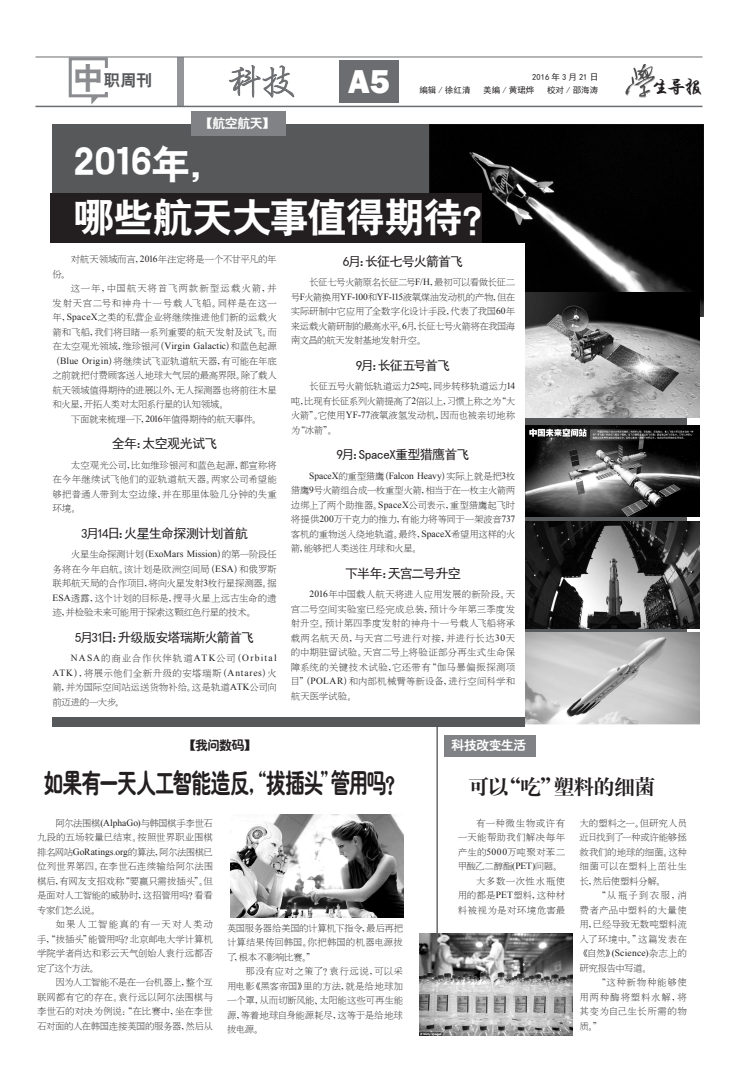
<style>
.page{position:relative;width:738px;height:1078px;background:#fff}
.page>*{position:absolute;margin:0;border:0;box-sizing:border-box;transform-origin:0 0}
.t1{font:40px/53px "H Yb 2 gj";letter-spacing:-.02em;color:#fff}
.t2{font:35px "H Yi 2 gj";color:#6c6d70}
.t3{font:800 34px "Franklin Gothic";color:#fff}
.t4{font:27px "H Ye 4 gj";letter-spacing:-.065em;color:#231f20;scale:.74 1}
.t5{font:21px "H Ya 4 gj";letter-spacing:-.04em;color:#231f20}
.t6{font:18px "H Yi 4 gj";color:#231f20;scale:1.1 1}
.t7{font:16.2px "H Yb 2 gj";color:#57585a}
.t8{font:13px "Sim Hei";letter-spacing:-.065em;color:#231f20}
.t9{font:13px "H Ye 4 gj";letter-spacing:-.045em;color:#fff}
.t10{font:13px "Sim Hei";letter-spacing:-.04em;color:#231f20}
.t11{font:13px "Sim Hei";letter-spacing:-.095em;color:#231f20}
.t12{font:13px "H Ye 4 gj";color:#231f20}
.t13{font:9.5px/14.5px "H Ya 2 gj";letter-spacing:-.02em;color:#231f20;text-align:justify}
.t14{font:9.5px "H Ya 2 gj";letter-spacing:.065em;color:#231f20}
.t15{font:9.5px "Times New Roman";letter-spacing:-.005em;color:#231f20}
.t16{font:9.5px "Times New Roman";letter-spacing:.125em;color:#231f20}
.t17{font:9.5px "H Ya 2 gj";letter-spacing:-.04em;color:#231f20}
.t18{font:9.5px "H Ya 2 gj";letter-spacing:-.055em;color:#231f20}
.t19{font:9.5px "H Ya 2 gj";letter-spacing:.035em;color:#231f20}
.t20{font:9.5px "H Ya 2 gj";letter-spacing:.09em;color:#231f20}
.t21{font:9.5px "H Ya 2 gj";letter-spacing:-.05em;color:#231f20}
.t22{font:9.5px "H Ya 2 gj";letter-spacing:.045em;color:#231f20}
.t23{font:9.5px "Times New Roman";letter-spacing:.025em;color:#231f20}
.t24{font:9.5px "H Ya 2 gj";letter-spacing:-.045em;color:#231f20}
.t25{font:9.5px "H Ya 2 gj";letter-spacing:.015em;color:#231f20}
.t26{font:9.5px "H Ya 2 gj";color:#231f20}
.t27{font:9.5px "H Ya 2 gj";letter-spacing:.08em;color:#231f20}
.t28{font:9.5px "H Ya 2 gj";letter-spacing:.05em;color:#231f20}
.t29{font:9.5px "H Ya 2 gj";letter-spacing:-.065em;color:#231f20}
.t30{font:8.5px "Sim Hei";color:#231f20}
.t31{font:8.5px "Sim Hei";letter-spacing:.25em;color:#231f20}
.s1{font-size:30.6px;color:#8a8c8f}
.s2{font-family:"Times New Roman"}
.s3{font-family:"H Ya 2 gj"}
</style>
<div class="page">
<div style="left:52px;top:125px;width:634px;height:601px;background:#57585a"></div>
<div style="left:177px;top:57px;width:7px;height:49px;background:#939598"></div>
<svg style="left:228px;top:56px;width:67px;height:80px"></svg>
<img style="left:625px;top:65px;width:27px;height:33px">
<svg style="left:652px;top:66px;width:3px;height:16px"></svg>
<hr style="left:35px;top:57px;width:667px;height:1px;background:#6c6d70">
<hr style="left:35px;top:106px;width:667px;height:1px;background:#6c6d70">
<div style="left:339px;top:61px;width:59px;height:42px;background:#6c6d70"></div>
<svg style="left:67px;top:56px;width:42px;height:49px"></svg>
<div style="left:100px;top:68px;width:50px;height:23px;background:#fff"></div>
<div style="left:191px;top:111px;width:94px;height:25px;background:#808285"></div>
<div style="left:444px;top:735px;width:91px;height:22px;background:#808285"></div>
<img style="left:429px;top:125px;width:274px;height:191px">
<div style="left:51px;top:193px;width:430px;height:50px;background:#231f20"></div>
<div style="left:37px;top:243px;width:487px;height:473px;background:#fff"></div>
<img style="left:524px;top:632px;width:175px;height:94px">
<img style="left:524px;top:521px;width:175px;height:107px">
<img style="left:524px;top:292px;width:175px;height:126px">
<img style="left:524px;top:425px;width:174px;height:91px">
<img style="left:230px;top:814px;width:173px;height:103px">
<hr style="left:436px;top:726px;width:1px;height:309px;background:#231f20">
<img style="left:419px;top:933px;width:152px;height:102px">
<h3 class="t7" style="left:73px;top:72px;width:81px"><span class="s1">中</span>职周刊</h3>
<h3 class="t3" style="left:348px;top:60px;width:43px">A5</h3>
<h2 class="t2" style="left:227px;top:64px;width:70px">科技</h2>
<p class="t31" style="left:532px;top:73px;width:67px">2016年3月21日</p>
<p class="t30" style="left:419px;top:86px;width:52px">编辑 / 徐红清</p>
<p class="t30" style="left:483px;top:86px;width:52px">美编 / 黄珺烨</p>
<p class="t30" style="left:546px;top:86px;width:52px">校对 / 邵海涛</p>
<h3 class="t6" style="left:651px;top:78px;width:48px">生导报</h3>
<h3 class="t9" style="left:200px;top:116px;width:77px">【航空航天】</h3>
<h1 class="t1" style="left:74px;top:137px;width:429px">2016年，<br>哪些航天大事值得期待？</h1>
<p class="t13" style="left:71px;top:252px;width:207px">对航天领域而言，<span class="s2">2016</span>年注定将是一个不甘平凡的年</p>
<h3 class="t8" style="left:342px;top:254px;width:122px">6月：长征七号火箭首飞</h3>
<p class="t13" style="left:290px;top:275px;width:226px;text-indent:18px">长征七号火箭原名长征二号<span class="s2">F/H</span>，最初可以看做长征二号<span class="s2">F</span>火箭换用<span class="s2">YF-100</span>和<span class="s2">YF-115</span>液氧煤油发动机的产物，但在实际研制中它应用了全数字化设计手段，代表了我国<span class="s2">60</span>年来运载火箭研制的最高水平。<span class="s2">6</span>月，长征七号火箭将在我国海南文昌的航天发射基地发射升空。</p>
<h3 class="t11" style="left:356px;top:358px;width:96px">9月：长征五号首飞</h3>
<p class="t13" style="left:290px;top:379px;width:226px;text-indent:18px">长征五号火箭低轨道运力<span class="s2">25</span>吨，同步转移轨道运力<span class="s2">14</span>吨，比现有长征系列火箭提高了<span class="s2">2</span>倍以上，习惯上称之为“大火箭”。它使用<span class="s2">YF-77</span>液氧液氢发动机，因而也被亲切地称为“冰箭”。</p>
<h3 class="t8" style="left:336px;top:448px;width:134px">9月：SpaceX重型猎鹰首飞</h3>
<p class="t15" style="left:309px;top:469px;width:207px">SpaceX<span class="s3">的重型猎鹰（</span>Falcon Heavy<span class="s3">）实际上就是把</span>3<span class="s3">枚</span></p>
<p class="t13" style="left:290px;top:483px;width:226px">猎鹰<span class="s2">9</span>号火箭组合成一枚重型火箭，相当于在一枚主火箭两边绑上了两个助推器。<span class="s2">SpaceX</span>公司表示，重型猎鹰起飞时将提供<span class="s2">200</span>万千克力的推力，有能力将等同于一架波音<span class="s2">737</span>客机的重物送入绕地轨道。最终，<span class="s2">SpaceX</span>希望用这样的火箭，能够把人类送往月球和火星。</p>
<h3 class="t8" style="left:345px;top:566px;width:117px">下半年：天宫二号升空</h3>
<p class="t13" style="left:290px;top:587px;width:226px;text-indent:19px"><span class="s2">2016</span>年中国载人航天将进入应用发展的新阶段。天宫二号空间实验室已经完成总装，预计今年第三季度发射升空。预计第四季度发射的神舟十一号载人飞船将承载两名航天员，与天宫二号进行对接，并进行长达<span class="s2">30</span>天的中期驻留试验。天宫二号上将验证部分再生式生命保障系统的关键技术试验，它还带有“伽马暴偏振探测项目”（<span class="s2">POLAR</span>）和内部机械臂等新设备，进行空间科学和航天医学试验。</p>
<p class="t13" style="left:52px;top:266px;width:19px">份。</p>
<p class="t20" style="left:71px;top:283px;width:207px">这一年，中国航天将首飞两款新型运载火箭，并</p>
<p class="t14" style="left:52px;top:298px;width:226px">发射天宫二号和神舟十一号载人飞船。同样是在这一</p>
<p class="t13" style="left:52px;top:310px;width:226px">年，<span class="s2">SpaceX</span>之类的私营企业将继续推进他们新的运载火</p>
<p class="t13" style="left:52px;top:324px;width:226px">箭和飞船，我们将目睹一系列重要的航天发射及试飞。而</p>
<p class="t13" style="left:52px;top:339px;width:226px">在太空观光领域，维珍银河（<span class="s2">Virgin Galactic</span>）和蓝色起源</p>
<p class="t13" style="left:51px;top:353px;width:227px">（<span class="s2">Blue Origin</span>）将继续试飞亚轨道航天器，有可能在年底</p>
<p class="t17" style="left:52px;top:370px;width:226px">之前就把付费顾客送入地球大气层的最高界限。除了载人</p>
<p class="t13" style="left:52px;top:382px;width:226px">航天领域值得期待的进展以外，无人探测器也将前往木星</p>
<p class="t21" style="left:52px;top:399px;width:177px">和火星，开拓人类对太阳系行星的认知领域。</p>
<p class="t18" style="left:71px;top:414px;width:191px">下面就来梳理一下，<span class="s2">2016</span>年值得期待的航天事件。</p>
<h3 class="t10" style="left:112px;top:437px;width:107px">全年：太空观光试飞</h3>
<p class="t13" style="left:52px;top:457px;width:226px;text-indent:18px">太空观光公司，比如维珍银河和蓝色起源，都宣称将在今年继续试飞他们的亚轨道航天器。两家公司希望能够把普通人带到太空边缘，并在那里体验几分钟的失重环境。</p>
<h3 class="t8" style="left:81px;top:526px;width:168px">3月14日：火星生命探测计划首航</h3>
<p class="t13" style="left:52px;top:547px;width:226px;text-indent:18px">火星生命探测计划（<span class="s2">ExoMars Mission</span>）的第一阶段任务将在今年启航。该计划是欧洲空间局（<span class="s2">ESA</span>）和俄罗斯联邦航天局的合作项目，将向火星发射<span class="s2">3</span>枚行星探测器。据<span class="s2">ESA</span>透露，这个计划的目标是，搜寻火星上远古生命的遗迹，并检验未来可能用于探索这颗红色行星的技术。</p>
<h3 class="t8" style="left:75px;top:630px;width:180px">5月31日：升级版安塔瑞斯火箭首飞</h3>
<p class="t16" style="left:71px;top:651px;width:207px">NASA<span class="s3">的商业合作伙伴轨道</span>ATK<span class="s3">公司（</span>Orbital</p>
<p class="t13" style="left:52px;top:665px;width:226px"><span class="s2">ATK</span>），将展示他们全新升级的安塔瑞斯（<span class="s2">Antares</span>）火箭，并为国际空间站运送货物补给。这是轨道<span class="s2">ATK</span>公司向前迈进的一大步。</p>
<h3 class="t12" style="left:183px;top:738px;width:75px">【我问数码】</h3>
<h3 class="t9" style="left:451px;top:738px;width:76px">科技改变生活</h3>
<h3 class="t4" style="left:44px;top:769px;width:489px">如果有一天人工智能造反，“拔插头”管用吗？</h3>
<p class="t13" style="left:37px;top:815px;width:177px;text-indent:18px">阿尔法围棋<span class="s2">(AlphaGo)</span>与韩国棋手李世石九段的五场较量已结束。按照世界职业围棋排名网站<span class="s2">GoRatings.org</span>的算法，阿尔法围棋已位列世界第四。在李世石连续输给阿尔法围棋后，有网友支招戏称“要赢只需拔插头”。但是面对人工智能的威胁时，这招管用吗？看看专家们怎么说。</p>
<p class="t13" style="left:37px;top:916px;width:177px;text-indent:18px">如果人工智能真的有一天对人类动手，“拔插头”能管用吗？北京邮电大学计算机学院学者肖达和彩云天气创始人袁行远都否定了这个方法。</p>
<p class="t13" style="left:37px;top:974px;width:177px;text-indent:18px">因为人工智能不是在一台机器上，整个互联网都有它的存在。袁行远以阿尔法围棋与李世石的对决为例说：“在比赛中，坐在李世石对面的人在韩国连接英国的服务器，然后从</p>
<p class="t13" style="left:227px;top:920px;width:177px">英国服务器给美国的计算机下指令，最后再把计算结果传回韩国。你把韩国的机器电源拔了，根本不影响比赛。”</p>
<p class="t13" style="left:227px;top:963px;width:177px;text-indent:18px">那没有应对之策了？袁行远说，可以采用电影《黑客帝国》里的方法，就是给地球加一个罩，从而切断风能、太阳能这些可再生能源，等着地球自身能源耗尽，这等于是给地球拔电源。</p>
<h3 class="t5" style="left:468px;top:776px;width:189px">可以“吃”塑料的细菌</h3>
<p class="t28" style="left:476px;top:817px;width:91px">有一种微生物或许有</p>
<p class="t19" style="left:457px;top:832px;width:109px">一天能帮助我们解决每年</p>
<p class="t25" style="left:457px;top:846px;width:109px">产生的<span class="s2">5000</span>万吨聚对苯二</p>
<p class="t24" style="left:457px;top:861px;width:106px">甲酸乙二醇酯<span class="s2">(PET)</span>问题。</p>
<p class="t22" style="left:476px;top:875px;width:91px">大多数一次性水瓶使</p>
<p class="t26" style="left:457px;top:890px;width:109px">用的都是<span class="s2">PET</span>塑料，这种材</p>
<p class="t19" style="left:457px;top:904px;width:109px">料被视为是对环境危害最</p>
<p class="t13" style="left:579px;top:815px;width:109px">大的塑料之一。但研究人员近日找到了一种或许能够拯救我们的地球的细菌。这种细菌可以在塑料上茁壮生长，然后使塑料分解。</p>
<p class="t13" style="left:579px;top:887px;width:109px;text-indent:17px">“从瓶子到衣服，消费者产品中塑料的大量使用，已经导致无数吨塑料流入了环境中。”这篇发表在</p>
<p class="t23" style="left:578px;top:946px;width:110px"><span class="s3">《自然》</span>(Science)<span class="s3">杂志上的</span></p>
<p class="t29" style="left:579px;top:962px;width:73px">研究报告中写道。</p>
<p class="t14" style="left:596px;top:977px;width:92px">“这种新物种能够使</p>
<p class="t27" style="left:579px;top:991px;width:109px">用两种酶将塑料水解，将</p>
<p class="t22" style="left:579px;top:1006px;width:109px">其变为自己生长所需的物</p>
<p class="t13" style="left:579px;top:1018px;width:24px">质。”</p>
</div>
